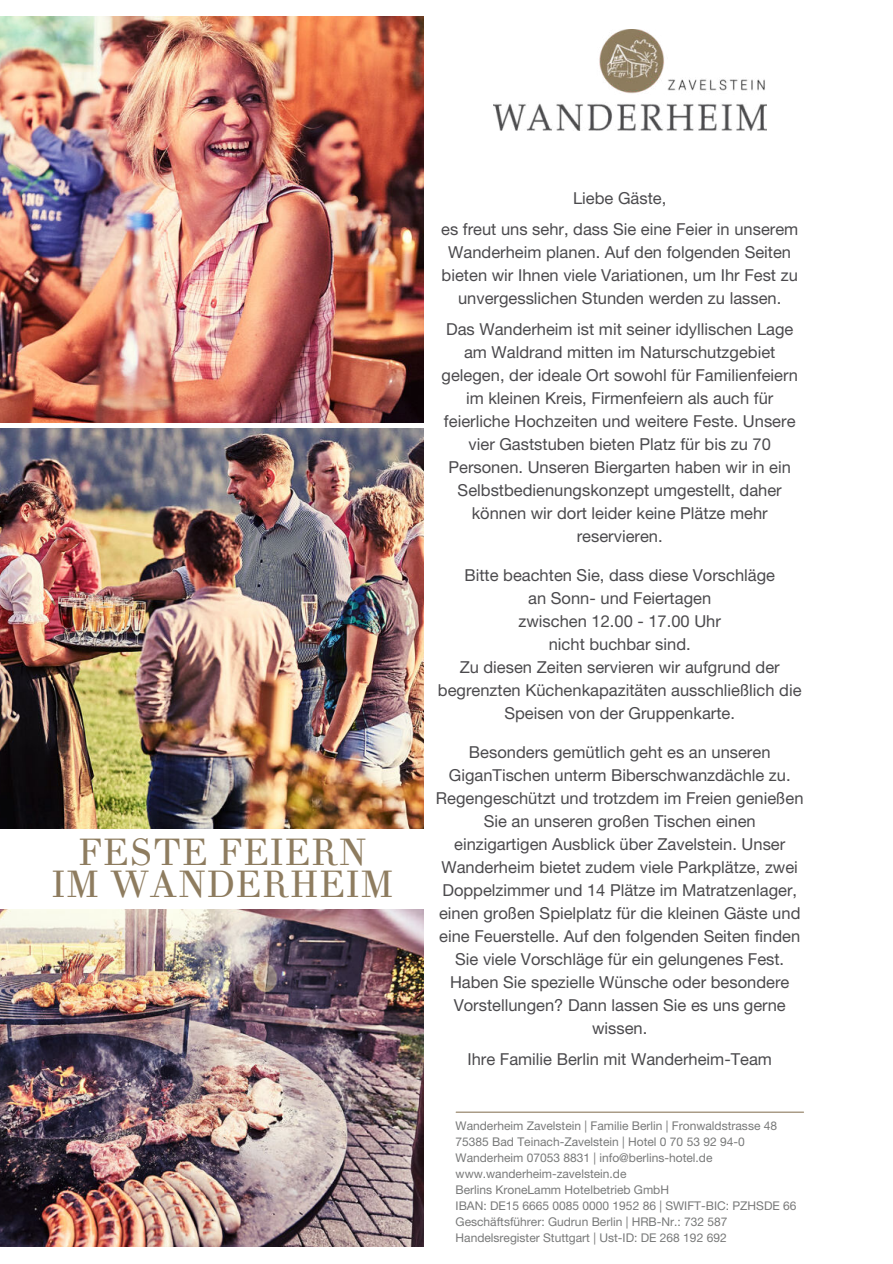
<style>
.page{position:relative;width:893px;height:1264px;background:#fff}
.page>*{position:absolute;margin:0;border:0;box-sizing:border-box;transform-origin:0 0}
.t1{font:37.5px/31.5px "Theano Didot";letter-spacing:.01em;color:#8e7c5f;text-align:center}
.t2{font:16.5px/23px "Helvetica Neue LT Pro";color:#4b4a4d;text-align:center}
.t3{font:12px/16px "Helvetica Neue LT Pro";color:#787979}
</style>
<div class="page">
<img style="left:0;top:17px;width:423px;height:406px">
<img style="left:0;top:429px;width:423px;height:400px">
<img style="left:0;top:909px;width:423px;height:336px">
<img style="left:493px;top:30px;width:273px;height:101px">
<hr style="left:456px;top:1111px;width:347px;height:1px;background:#8e7c5f">
<h1 class="t1" style="left:51px;top:837px;width:344px">FESTE FEIERN<br>IM WANDERHEIM</h1>
<p class="t2" style="left:441px;top:182px;width:358px;line-height:31px">Liebe Gäste,<br>es freut uns sehr, dass Sie eine Feier in unserem</p>
<p class="t2" style="left:441px;top:240px;width:358px">Wanderheim planen. Auf den folgenden Seiten bieten wir Ihnen viele Variationen, um Ihr Fest zu unvergesslichen Stunden werden zu lassen.</p>
<p class="t2" style="left:441px;top:317px;width:357px">Das Wanderheim ist mit seiner idyllischen Lage am Waldrand mitten im Naturschutzgebiet gelegen, der ideale Ort sowohl für Familienfeiern im kleinen Kreis, Firmenfeiern als auch für feierliche Hochzeiten und weitere Feste. Unsere vier Gaststuben bieten Platz für bis zu 70<br>Personen. Unseren Biergarten haben wir in ein Selbstbedienungskonzept umgestellt, daher können wir dort leider keine Plätze mehr reservieren.</p>
<p class="t2" style="left:438px;top:563px;width:365px">Bitte beachten Sie, dass diese Vorschläge<br>an Sonn- und Feiertagen<br>zwischen 12.00 - 17.00 Uhr<br>nicht buchbar sind.<br>Zu diesen Zeiten servieren wir aufgrund der begrenzten Küchenkapazitäten ausschließlich die Speisen von der Gruppenkarte.</p>
<p class="t2" style="left:436px;top:740px;width:369px">Besonders gemütlich geht es an unseren GiganTischen unterm Biberschwanzdächle zu.<br>Regengeschützt und trotzdem im Freien genießen Sie an unseren großen Tischen einen einzigartigen Ausblick über Zavelstein. Unser Wanderheim bietet zudem viele Parkplätze, zwei Doppelzimmer und 14 Plätze im Matratzenlager, einen großen Spielplatz für die kleinen Gäste und eine Feuerstelle. Auf den folgenden Seiten finden Sie viele Vorschläge für ein gelungenes Fest.<br>Haben Sie spezielle Wünsche oder besondere Vorstellungen? Dann lassen Sie es uns gerne wissen.</p>
<p class="t2" style="left:467px;top:1047px;width:306px">Ihre Familie Berlin mit Wanderheim-Team</p>
<p class="t3" style="left:455px;top:1117px;width:342px">Wanderheim Zavelstein | Familie Berlin | Fronwaldstrasse 48<br>75385 Bad Teinach-Zavelstein | Hotel 0 70 53 92 94-0<br>Wanderheim 07053 8831 | info@berlins-hotel.de www.wanderheim-zavelstein.de<br>Berlins KroneLamm Hotelbetrieb GmbH<br>IBAN: DE15 6665 0085 0000 1952 86 | SWIFT-BIC: PZHSDE 66<br>Geschäftsführer: Gudrun Berlin | HRB-Nr.: 732 587<br>Handelsregister Stuttgart | Ust-ID: DE 268 192 692</p>
</div>
